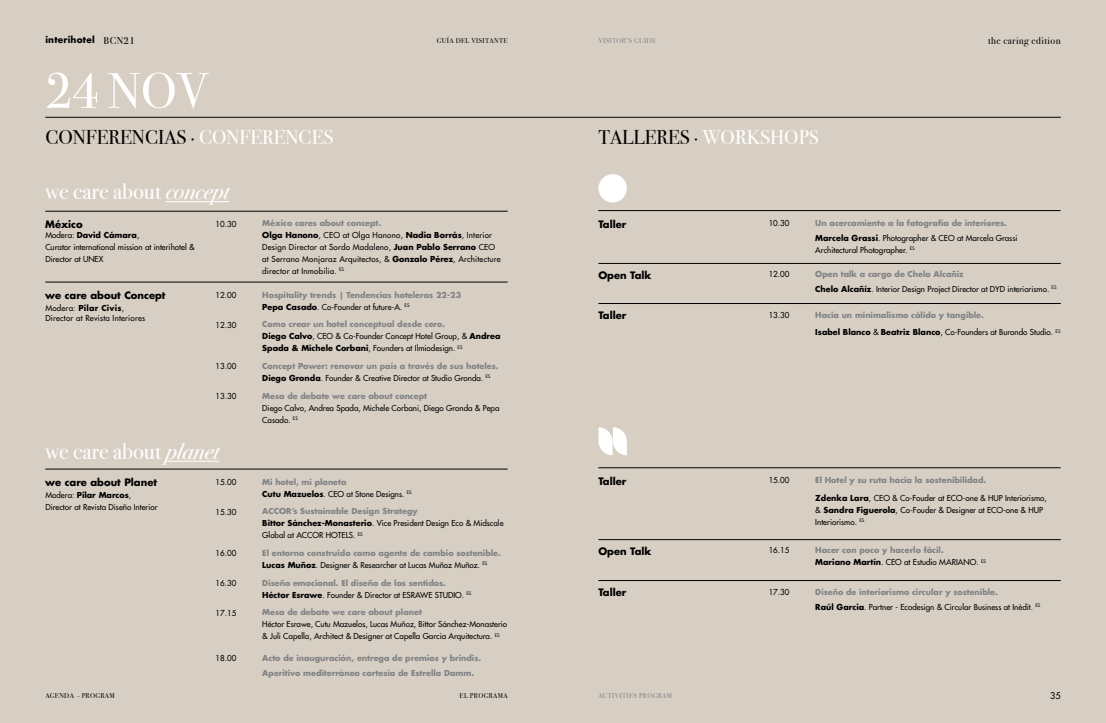
<style>
.page{position:relative;width:1106px;height:723px;background:#d7cfc3}
.page>*{position:absolute;margin:0;border:0;box-sizing:border-box;transform-origin:0 0}
.t1{font:50px "Bodoni Svty Two ITCTT";color:#fff}
.t2{font:22.8px "Bodoni Svty Two ITCTT";color:#fff}
.t3{font:20px "Bodoni Svty Two ITCTT";color:#000}
.t4{font:700 10px "Futura Std";color:#000}
.t5{font:10px "Bodoni Svty Two ITCTT";letter-spacing:.04em;color:#000}
.t6{font:700 9px "Futura Std";letter-spacing:.02em;color:#000}
.t7{font:500 9px "Futura Std";color:#000}
.t8{font:500 8px/12px "Futura Std";color:#000}
.t9{font:700 8px/12px "Futura Std";color:#808285}
.t10{font:500 8px/12px "Futura Std";letter-spacing:.025em;color:#000}
.t11{font:7px "Bodoni Svty Two ITCTT";letter-spacing:.05em;color:#000}
.t12{font:7px "Bodoni Svty Two ITCTT";letter-spacing:.05em;color:#808285}
.s1{font-family:"Bodoni Svty Two ITCTT";font-weight:400;font-size:10px}
.s2{color:#fff}
.s3{font-style:italic}
.s4{font-weight:700}
.s5{font-weight:700;color:#808285}
.s6{color:#000}
.s7{font-weight:500;color:#000}
</style>
<div class="page">
<hr style="left:166px;top:201px;width:63px;height:1px;background:#fff">
<hr style="left:166px;top:461px;width:53px;height:1px;background:#fff">
<hr style="left:45px;top:211px;width:462px;height:1px;background:#000">
<hr style="left:45px;top:282px;width:462px;height:1px;background:#000">
<hr style="left:45px;top:469px;width:462px;height:1px;background:#000">
<hr style="left:598px;top:210px;width:462px;height:1px;background:#000">
<hr style="left:598px;top:467px;width:462px;height:1px;background:#000">
<hr style="left:598px;top:263px;width:462px;height:1px;background:#000">
<hr style="left:598px;top:539px;width:462px;height:1px;background:#000">
<hr style="left:598px;top:303px;width:462px;height:1px;background:#000">
<hr style="left:598px;top:580px;width:462px;height:1px;background:#000">
<div style="left:598px;top:174px;width:29px;height:28px;background:#fff;border-radius:50%"></div>
<svg style="left:598px;top:427px;width:29px;height:28px"></svg>
<hr style="left:45px;top:117px;width:1015px;height:1px;background:#000">
<p class="t6" style="left:45px;top:34px;width:91px">interihotel <span class="s1">BCN21</span></p>
<p class="t11" style="left:437px;top:35px;width:72px">GUÍA DEL VISITANTE</p>
<p class="t12" style="left:598px;top:35px;width:59px">VISITOR’S GUIDE</p>
<p class="t5" style="left:988px;top:32px;width:74px">the caring edition</p>
<h1 class="t1" style="left:45px;top:50px;width:165px">24 NOV</h1>
<h3 class="t3" style="left:45px;top:121px;width:289px">CONFERENCIAS · <span class="s2">CONFERENCES</span></h3>
<h3 class="t3" style="left:598px;top:121px;width:222px">TALLERES · <span class="s2">WORKSHOPS</span></h3>
<h2 class="t2" style="left:45px;top:173px;width:185px">we care about <span class="s3">concept</span></h2>
<p class="t4" style="left:45px;top:217px;width:39px">México</p>
<p class="t8" style="left:215px;top:219px;width:22px">10.30</p>
<p class="t8" style="left:45px;top:229px;width:151px">Modera: <span class="s4">David Cámara</span>,<br>Curator international mission at interihotel &amp;<br>Director at UNEX</p>
<p class="t4" style="left:45px;top:289px;width:122px">we care about Concept</p>
<p class="t8" style="left:215px;top:289px;width:22px">12.00</p>
<p class="t10" style="left:45px;top:303px;width:101px;line-height:10px">Modera: <span class="s4">Pilar Civis</span>,<br>Director at Revista Interiores</p>
<p class="t8" style="left:215px;top:319px;width:22px">12.30</p>
<p class="t8" style="left:215px;top:360px;width:22px">13.00</p>
<p class="t8" style="left:215px;top:390px;width:22px">13.30</p>
<h2 class="t2" style="left:45px;top:432px;width:175px">we care about <span class="s3">planet</span></h2>
<p class="t4" style="left:45px;top:476px;width:113px">we care about Planet</p>
<p class="t8" style="left:45px;top:489px;width:114px">Modera: <span class="s4">Pilar Marcos</span>,<br>Director at Revista Diseño Interior</p>
<p class="t8" style="left:215px;top:476px;width:22px">15.00</p>
<p class="t8" style="left:215px;top:506px;width:22px">15.30</p>
<p class="t8" style="left:215px;top:547px;width:22px">16.00</p>
<p class="t8" style="left:215px;top:577px;width:22px">16.30</p>
<p class="t8" style="left:215px;top:607px;width:22px">17.15</p>
<p class="t8" style="left:215px;top:652px;width:22px">18.00</p>
<p class="t10" style="left:262px;top:217px;width:240px"><span class="s5">México cares about concept.<br></span><span class="s4">Olga Hanono</span>, CEO at Olga Hanono, <span class="s4">Nadia Borrás</span>, Interior Design Director at Sordo Madaleno, <span class="s4">Juan Pablo Serrano</span> CEO at Serrano Monjaraz Arquitectos, &amp; <span class="s4">Gonzalo Pérez</span>, Architecture director at Inmobilia. <sup>ES</sup></p>
<p class="t9" style="left:262px;top:288px;width:200px">Hospitality trends | Tendencias hoteleras 22-23<br><span class="s6">Pepa Casado</span><span class="s7">. Co-Founder at future-A.</span> <sup>ES</sup></p>
<p class="t8" style="left:262px;top:318px;width:240px"><span class="s5">Como crear un hotel conceptual desde cero.<br></span><span class="s4">Diego Calvo</span>, CEO &amp; Co-Founder Concept Hotel Group, &amp; <span class="s4">Andrea<br>Spada &amp; Michele Corbani</span>, Founders at Ilmiodesign. <sup>ES</sup></p>
<p class="t9" style="left:262px;top:360px;width:238px">Concept Power: renovar un país a través de sus hoteles.<br><span class="s6">Diego Gronda</span><span class="s7">. Founder &amp; Creative Director at Studio Gronda.</span> <sup>ES</sup></p>
<p class="t9" style="left:262px;top:389px;width:166px">Mesa de debate we care about concept</p>
<p class="t8" style="left:262px;top:402px;width:239px">Diego Calvo, Andrea Spada, Michele Corbani, Diego Gronda &amp; Pepa<br>Casado. <sup>ES</sup></p>
<p class="t8" style="left:262px;top:476px;width:151px"><span class="s5">Mi hotel, mi planeta<br></span><span class="s4">Cutu Mazuelos</span>. CEO at Stone Designs. <sup>ES</sup></p>
<p class="t8" style="left:262px;top:505px;width:243px"><span class="s5">ACCOR’s Sustainable Design Strategy<br></span><span class="s4">Bittor Sánchez-Monasterio</span>. Vice President Design Eco &amp; Midscale<br>Global at ACCOR HOTELS. <sup>ES</sup></p>
<p class="t9" style="left:262px;top:547px;width:240px">El entorno construido como agente de cambio sostenible.<br><span class="s6">Lucas Muñoz</span><span class="s7">. Designer &amp; Researcher at Lucas Muñoz Muñoz.</span> <sup>ES</sup></p>
<p class="t9" style="left:262px;top:576px;width:211px">Diseño emocional. El diseño de los sentidos.<br><span class="s6">Héctor Esrawe</span><span class="s7">. Founder &amp; Director at ESRAWE STUDIO.</span> <sup>ES</sup></p>
<p class="t9" style="left:262px;top:606px;width:161px">Mesa de debate we care about planet</p>
<p class="t8" style="left:262px;top:618px;width:246px">Héctor Esrawe, Cutu Mazuelos, Lucas Muñoz, Bittor Sánchez-Monasterio &amp; Juli Capella, Architect &amp; Designer at Capella Garcia Arquitectura. <sup>ES</sup></p>
<p class="t9" style="left:262px;top:667px;width:213px">Aperitivo mediterráneo cortesía de Estrella Damm.</p>
<p class="t9" style="left:262px;top:651px;width:220px">Acto de inauguración, entrega de premios y brindis.</p>
<p class="t4" style="left:598px;top:217px;width:30px">Taller</p>
<p class="t4" style="left:598px;top:268px;width:55px">Open Talk</p>
<p class="t4" style="left:598px;top:309px;width:30px">Taller</p>
<p class="t4" style="left:598px;top:474px;width:30px">Taller</p>
<p class="t4" style="left:598px;top:545px;width:55px">Open Talk</p>
<p class="t4" style="left:598px;top:586px;width:30px">Taller</p>
<p class="t8" style="left:768px;top:217px;width:22px">10.30</p>
<p class="t9" style="left:815px;top:216px;width:204px;line-height:14.8px">Un acercamiento a la fotografía de interiores.<br><span class="s6">Marcela Grassi</span><span class="s7">. Photographer &amp; CEO at Marcela Grassi</span></p>
<p class="t8" style="left:815px;top:244px;width:101px">Architectural Photographer. <sup>ES</sup></p>
<p class="t8" style="left:768px;top:268px;width:22px">12.00</p>
<p class="t8" style="left:815px;top:267px;width:243px;line-height:14.8px"><span class="s5">Open talk a cargo de Chelo Alcañiz<br></span><span class="s4">Chelo Alcañíz</span>. Interior Design Project Director at DYD interiorismo. <sup>ES</sup></p>
<p class="t8" style="left:768px;top:309px;width:22px">13.30</p>
<p class="t9" style="left:815px;top:309px;width:170px">Hacia un minimalismo cálido y tangible.</p>
<p class="t8" style="left:815px;top:326px;width:247px"><span class="s4">Isabel Blanco</span> &amp; <span class="s4">Beatriz Blanco</span>, Co-Founders at Burondo Studio. <sup>ES</sup></p>
<p class="t8" style="left:768px;top:474px;width:22px">15.00</p>
<p class="t9" style="left:815px;top:474px;width:172px">El Hotel y su ruta hacia la sostenibilidad.</p>
<p class="t8" style="left:815px;top:492px;width:233px"><span class="s4">Zdenka Lara</span>, CEO &amp; Co-Fouder at ECO-one &amp; HUP Interiorismo, &amp; <span class="s4">Sandra Figuerola</span>, Co-Fouder &amp; Designer at ECO-one &amp; HUP<br>Interiorismo. <sup>ES</sup></p>
<p class="t8" style="left:768px;top:544px;width:22px">16.15</p>
<p class="t9" style="left:815px;top:544px;width:172px">Hacer con poco y hacerlo fácil.<br><span class="s6">Mariano Martín</span><span class="s7">. CEO at Estudio MARIANO.</span> <sup>ES</sup></p>
<p class="t8" style="left:768px;top:586px;width:22px">17.30</p>
<p class="t8" style="left:815px;top:584px;width:226px;line-height:14.8px"><span class="s5">Diseño de interiorismo circular y sostenible.<br></span><span class="s4">Raúl Garcia</span>. Partner - Ecodesign &amp; Circular Business at Inèdit. <sup>ES</sup></p>
<p class="t11" style="left:45px;top:690px;width:71px">AGENDA - PROGRAM</p>
<p class="t11" style="left:459px;top:690px;width:49px">EL PROGRAMA</p>
<p class="t12" style="left:598px;top:690px;width:75px">ACTIVITIES PROGRAM</p>
<p class="t7" style="left:1050px;top:689px;width:12px">35</p>
</div>
